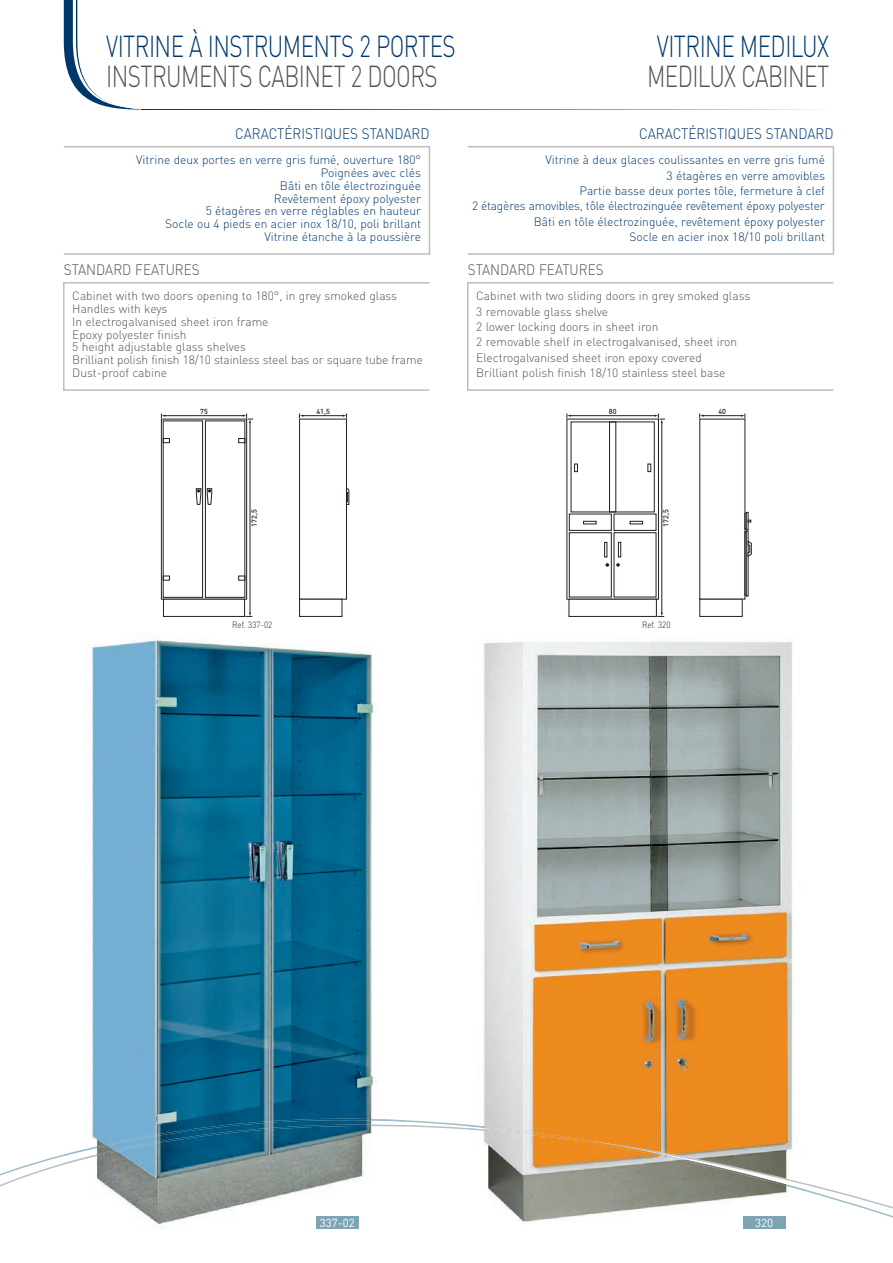
<style>
.page{position:relative;width:893px;height:1263px;background:#fff}
.page>*{position:absolute;margin:0;border:0;box-sizing:border-box;transform-origin:0 0}
.t1{font:300 30px "DIN";letter-spacing:-.025em;color:#00376b;scale:.75 1}
.t2{font:300 30px "DIN";letter-spacing:-.025em;color:#505252;scale:.75 1}
.t3{font:300 15px "DIN";color:#00376b;scale:.9 1}
.t4{font:300 15px "DIN";color:#505252;scale:.9 1}
.t5{font:300 12px/12.8px "DIN";color:#00376b;text-align:right}
.t6{font:300 12px/12.8px "DIN";color:#505252}
.t7{font:11.55px "DIN";color:#fff}
.t8{font:300 9px "DIN";color:#231f20;scale:.9 1}
.t9{font:500 7.2px "DIN";color:#231f20}
</style>
<div class="page">
<svg style="left:64px;top:0;width:77px;height:110px"></svg>
<svg style="left:141px;top:109px;width:676px;height:1px"></svg>
<div style="left:63px;top:146px;width:367px;height:109px;border:2px solid #bdbebf"></div>
<div style="left:63px;top:282px;width:367px;height:109px;border:2px solid #bdbebf"></div>
<svg style="left:0;top:1120px;width:893px;height:98px"></svg>
<img style="left:62px;top:1165px;width:343px;height:64px">
<img style="left:92px;top:598px;width:284px;height:520px">
<img style="left:62px;top:1156px;width:343px;height:9px">
<img style="left:62px;top:1118px;width:343px;height:38px">
<div style="left:161px;top:419px;width:86px;height:181px;border:1px solid #231f20"></div>
<div style="left:163px;top:599px;width:82px;height:17px;background:#fff"></div>
<div style="left:163px;top:599px;width:82px;height:18px;border:1px solid #231f20"></div>
<div style="left:299px;top:419px;width:48px;height:181px;border:1px solid #231f20"></div>
<div style="left:300px;top:599px;width:42px;height:17px;background:#fff"></div>
<div style="left:299px;top:599px;width:43px;height:18px;border:1px solid #231f20"></div>
<hr style="left:164px;top:415px;width:80px;height:1px;background:#231f20">
<hr style="left:302px;top:415px;width:41px;height:1px;background:#231f20">
<svg style="left:343px;top:413px;width:4px;height:5px"></svg>
<hr style="left:250px;top:422px;width:1px;height:191px;background:#231f20">
<svg style="left:245px;top:613px;width:7px;height:4px"></svg>
<svg style="left:243px;top:413px;width:10px;height:10px"></svg>
<svg style="left:346px;top:488px;width:3px;height:17px"></svg>
<svg style="left:165px;top:438px;width:5px;height:5px"></svg>
<svg style="left:238px;top:438px;width:5px;height:5px"></svg>
<div style="left:163px;top:575px;width:7px;height:6px;border:1px solid #231f20"></div>
<div style="left:238px;top:575px;width:7px;height:6px;border:1px solid #231f20"></div>
<div style="left:163px;top:420px;width:40px;height:178px;border:1px solid #231f20"></div>
<div style="left:205px;top:420px;width:40px;height:178px;border:1px solid #231f20"></div>
<svg style="left:195px;top:488px;width:18px;height:17px"></svg>
<div style="left:467px;top:146px;width:367px;height:109px;border:2px solid #bdbebf"></div>
<div style="left:467px;top:282px;width:367px;height:109px;border:2px solid #bdbebf"></div>
<img style="left:466px;top:1191px;width:340px;height:31px">
<img style="left:466px;top:616px;width:340px;height:508px">
<img style="left:466px;top:1124px;width:340px;height:67px">
<div style="left:566px;top:419px;width:93px;height:181px;border:1px solid #231f20"></div>
<div style="left:568px;top:599px;width:89px;height:18px;border:1px solid #231f20"></div>
<div style="left:699px;top:599px;width:44px;height:18px;border:1px solid #231f20"></div>
<div style="left:569px;top:513px;width:43px;height:18px;border:1px solid #231f20"></div>
<svg style="left:574px;top:464px;width:4px;height:8px"></svg>
<div style="left:569px;top:532px;width:43px;height:65px;border:1px solid #231f20"></div>
<div style="left:583px;top:521px;width:14px;height:3px;border:1px solid #231f20"></div>
<div style="left:604px;top:542px;width:3px;height:15px;border:1px solid #231f20"></div>
<svg style="left:605px;top:563px;width:4px;height:4px"></svg>
<div style="left:614px;top:513px;width:42px;height:18px;border:1px solid #231f20"></div>
<div style="left:609px;top:421px;width:46px;height:91px;border:1px solid #231f20"></div>
<svg style="left:647px;top:464px;width:4px;height:8px"></svg>
<svg style="left:630px;top:521px;width:13px;height:3px"></svg>
<div style="left:618px;top:542px;width:3px;height:15px;border:1px solid #231f20"></div>
<svg style="left:616px;top:563px;width:4px;height:4px"></svg>
<div style="left:744px;top:513px;width:3px;height:16px;border:1px solid #231f20"></div>
<svg style="left:745px;top:512px;width:6px;height:18px"></svg>
<div style="left:744px;top:531px;width:3px;height:65px;border:1px solid #231f20"></div>
<div style="left:746px;top:530px;width:2px;height:66px;border:1px solid #231f20"></div>
<svg style="left:747px;top:540px;width:5px;height:18px"></svg>
<hr style="left:570px;top:415px;width:85px;height:1px;background:#231f20">
<hr style="left:703px;top:415px;width:39px;height:1px;background:#231f20">
<svg style="left:699px;top:413px;width:4px;height:5px"></svg>
<svg style="left:741px;top:413px;width:5px;height:5px"></svg>
<hr style="left:661px;top:422px;width:1px;height:191px;background:#231f20">
<svg style="left:657px;top:613px;width:7px;height:4px"></svg>
<svg style="left:655px;top:413px;width:10px;height:10px"></svg>
<div style="left:316px;top:1216px;width:43px;height:13px;background:#7da4b4"></div>
<div style="left:743px;top:1216px;width:43px;height:13px;background:#7da4b4"></div>
<h1 class="t1" style="left:106px;top:29px;width:467px">VITRINE À INSTRUMENTS 2 PORTES</h1>
<h1 class="t2" style="left:106px;top:59px;width:443px">INSTRUMENTS CABINET 2 DOORS</h1>
<h1 class="t1" style="left:657px;top:29px;width:231px">VITRINE MEDILUX</h1>
<h1 class="t2" style="left:647px;top:59px;width:244px">MEDILUX CABINET</h1>
<p class="t3" style="left:235px;top:125px;width:217px">CARACTÉRISTIQUES STANDARD</p>
<p class="t5" style="left:136px;top:154px;width:286px">Vitrine deux portes en verre gris fumé, ouverture 180° Poignées avec clés<br>Bâti en tôle électrozinguée<br>Revêtement époxy polyester<br>5 étagères en verre réglables en hauteur<br>Socle ou 4 pieds en acier inox 18/10, poli brillant Vitrine étanche à la poussière</p>
<p class="t4" style="left:64px;top:261px;width:153px">STANDARD FEATURES</p>
<p class="t6" style="left:72px;top:290px;width:352px">Cabinet with two doors opening to 180°, in grey smoked glass Handles with keys<br>In electrogalvanised sheet iron frame<br>Epoxy polyester finish<br>5 height adjustable glass shelves<br>Brilliant polish finish 18/10 stainless steel bas or square tube frame Dust-proof cabine</p>
<p class="t9" style="left:200px;top:407px;width:9px">75</p>
<p class="t9" style="left:316px;top:407px;width:15px">41,5</p>
<p class="t3" style="left:639px;top:125px;width:217px">CARACTÉRISTIQUES STANDARD</p>
<p class="t5" style="left:472px;top:153px;width:354px;line-height:15.3px">Vitrine à deux glaces coulissantes en verre gris fumé<br>3 étagères en verre amovibles<br>Partie basse deux portes tôle, fermeture à clef<br>2 étagères amovibles, tôle électrozinguée revêtement époxy polyester Bâti en tôle électrozinguée, revêtement époxy polyester<br>Socle en acier inox 18/10 poli brillant</p>
<p class="t4" style="left:468px;top:261px;width:153px">STANDARD FEATURES</p>
<p class="t6" style="left:476px;top:289px;width:276px;line-height:15.3px">Cabinet with two sliding doors in grey smoked glass 3 removable glass shelve<br>2 lower locking doors in sheet iron<br>2 removable shelf in electrogalvanised, sheet iron Electrogalvanised sheet iron epoxy covered<br>Brilliant polish finish 18/10 stainless steel base</p>
<p class="t9" style="left:609px;top:407px;width:9px">80</p>
<p class="t9" style="left:718px;top:407px;width:9px">40</p>
<p class="t9" style="left:250px;top:527px;width:19px;rotate:-90deg">172,5</p>
<p class="t9" style="left:662px;top:527px;width:19px;rotate:-90deg">172,5</p>
<p class="t8" style="left:232px;top:620px;width:46px">Ref. 337-02</p>
<p class="t8" style="left:642px;top:620px;width:33px">Ref. 320</p>
<p class="t7" style="left:320px;top:1216px;width:37px">337-02</p>
<p class="t7" style="left:755px;top:1216px;width:20px">320</p>
</div>
